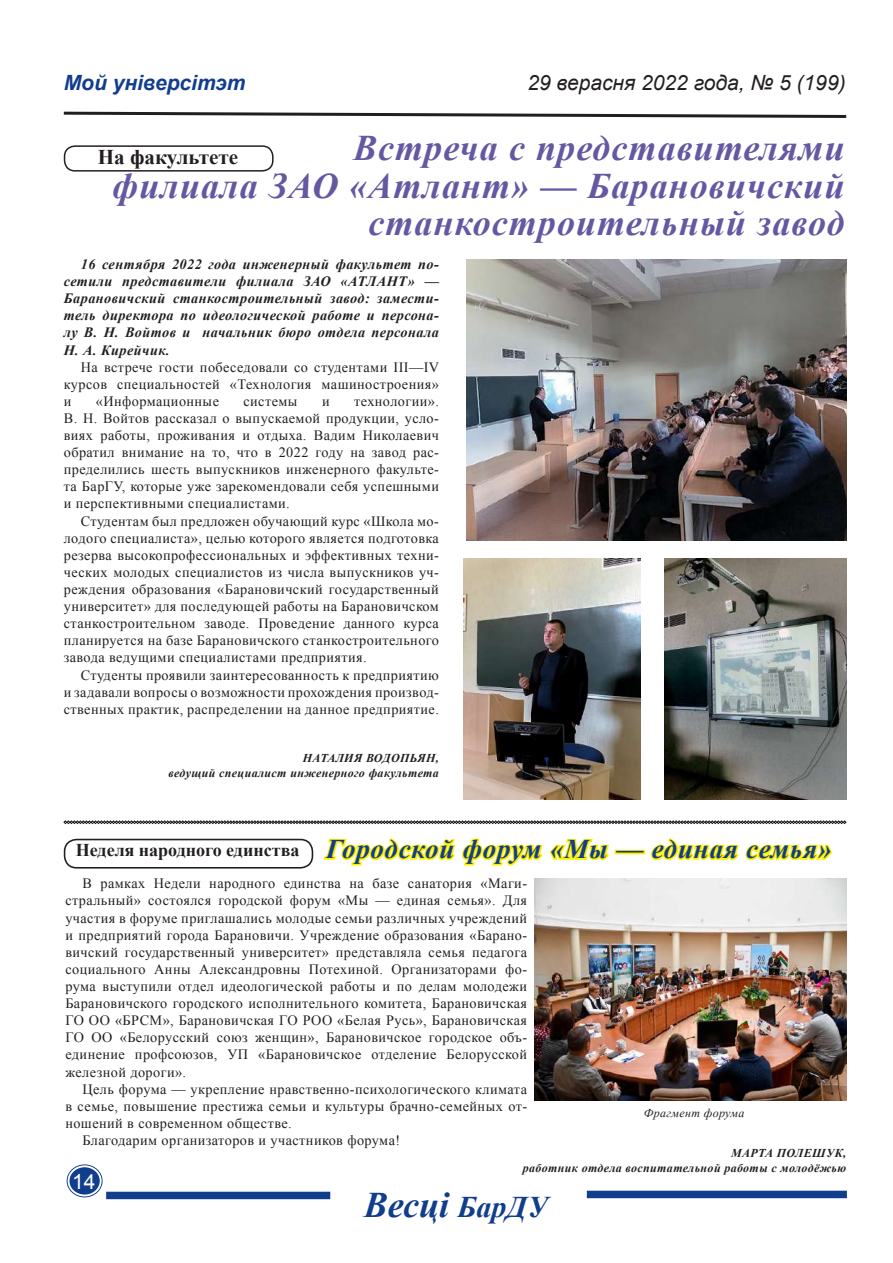
<style>
.page{position:relative;width:893px;height:1263px;background:#fff}
.page>*{position:absolute;margin:0;border:0;box-sizing:border-box;transform-origin:0 0}
.t1{font:italic 700 36px/37.5px "Times New Roman";letter-spacing:.03em;color:#6557a1;text-align:right}
.t2{font:italic 700 36px "Times New Roman";color:#113d8d}
.t3{font:italic 700 27px "Times New Roman";letter-spacing:.03em;color:#113d8d}
.t4{font:italic 21px "Arial";color:#231f20}
.t5{font:italic 700 21px "Arial";color:#113d8d}
.t6{font:700 21px "Times New Roman";color:#231f20}
.t7{font:21px "Arial";color:#fff}
.t8{font:14.25px/17.1px "Times New Roman";letter-spacing:.03em;color:#231f20;text-align:justify}
.t9{font:italic 700 14.25px/17.1px "Times New Roman";letter-spacing:.03em;color:#231f20;text-align:justify}
.t10{font:italic 700 12px/14.4px "Times New Roman";letter-spacing:.03em;color:#231f20;text-align:right}
.t11{font:italic 12px "Times New Roman";letter-spacing:.03em;color:#231f20}
.s1{font-style:normal;font-size:18px;color:#231f20}
.s2{font-size:30px}
</style>
<div class="page">
<svg style="left:63px;top:111px;width:784px;height:7px"></svg>
<div style="left:106px;top:1192px;width:224px;height:7px;background:#113d8d"></div>
<div style="left:587px;top:1191px;width:260px;height:7px;background:#113d8d"></div>
<svg style="left:67px;top:1164px;width:36px;height:33px"></svg>
<div style="left:64px;top:1161px;width:41px;height:39px;border:2px solid #fff;border-radius:50%"></div>
<div style="left:68px;top:1165px;width:34px;height:31px;border:2px solid #fff;border-radius:50%"></div>
<div style="left:64px;top:145px;width:210px;height:27px;border:2px solid #231f20;border-radius:10px"></div>
<img style="left:466px;top:259px;width:380px;height:281px">
<img style="left:665px;top:558px;width:181px;height:241px">
<img style="left:464px;top:558px;width:177px;height:241px">
<svg style="left:64px;top:820px;width:782px;height:49px"></svg>
<div style="left:64px;top:839px;width:249px;height:29px;border:2px solid #231f20;border-radius:12px"></div>
<img style="left:534px;top:878px;width:312px;height:222px">
<h3 class="t5" style="left:64px;top:68px;width:183px">Мой універсітэт</h3>
<h3 class="t4" style="left:527px;top:69px;width:320px">29 верасня 2022 года, № 5 (199)</h3>
<h1 class="t1" style="left:113px;top:128px;width:734px">Встреча с представителями<br>филиала ЗАО «Атлант» — Барановичский станкостроительный завод</h1>
<p class="t9" style="left:64px;top:255px;width:377px;text-indent:17px">16 сентября 2022 года инженерный факультет по&shy;сетили представители филиала ЗАО «АТЛАНТ» — Барановичский станкостроительный завод: замести&shy;тель директора по идеологической работе и персона&shy;лу В. Н. Войтов и начальник бюро отдела персонала Н. А. Кирейчик.</p>
<p class="t8" style="left:64px;top:358px;width:377px;text-indent:17px">На встрече гости побеседовали со студентами III—IV курсов специальностей «Технология машиностроения» и</p>
<h3 class="t6" style="left:98px;top:143px;width:142px">На факультете</h3>
<p class="t8" style="left:96px;top:392px;width:125px">«Информационные</p>
<p class="t8" style="left:243px;top:392px;width:55px">системы</p>
<p class="t8" style="left:322px;top:392px;width:9px">и</p>
<p class="t8" style="left:64px;top:392px;width:377px;text-indent:290px">технологии».<br>В. Н. Войтов рассказал о выпускаемой продукции, усло&shy;виях работы, проживания и отдыха. Вадим Николаевич обратил внимание на то, что в 2022 году на завод рас&shy;пределились шесть выпускников инженерного факульте&shy;та БарГУ, которые уже зарекомендовали себя успешными и перспективными специалистами.</p>
<p class="t8" style="left:64px;top:512px;width:377px;text-indent:17px">Студентам был предложен обучающий курс «Школа мо&shy;лодого специалиста», целью которого является подготовка резерва высокопрофессиональных и эффективных техни&shy;ческих молодых специалистов из числа выпускников уч&shy;реждения образования «Барановичский государственный университет» для последующей работы на Барановичском станкостроительном заводе. Проведение данного курса планируется на базе Барановичского станкостроительного завода ведущими специалистами предприятия.</p>
<p class="t8" style="left:64px;top:666px;width:377px;text-indent:17px">Студенты проявили заинтересованность к предприятию и задавали вопросы о возможности прохождения производ&shy;ственных практик, распределении на данное предприятие.</p>
<p class="t10" style="left:169px;top:751px;width:272px">НАТАЛИЯ ВОДОПЬЯН,<br>ведущий специалист инженерного факультета</p>
<h2 class="t3" style="left:76px;top:830px;width:757px"><span class="s1">Неделя народного единства</span> Городской форум «Мы — единая семья»</h2>
<p class="t8" style="left:65px;top:875px;width:463px;text-indent:17px">В рамках Недели народного единства на базе санатория «Маги&shy;стральный» состоялся городской форум «Мы — единая семья». Для участия в форуме приглашались молодые семьи различных учреждений и предприятий города Барановичи. Учреждение образования «Барано&shy;вичский государственный университет» представляла семья педагога социального Анны Александровны Потехиной. Организаторами фо&shy;рума выступили отдел идеологической работы и по делам молодежи Барановичского городского исполнительного комитета, Барановичская ГО ОО «БРСМ», Барановичская ГО РОО «Белая Русь», Барановичская ГО ОО «Белорусский союз женщин», Барановичское городское объ&shy;единение профсоюзов, УП «Барановичское отделение Белорусской железной дороги».</p>
<p class="t8" style="left:82px;top:1080px;width:446px">Цель форума — укрепление нравственно-психологического климата</p>
<p class="t8" style="left:65px;top:1097px;width:463px">в семье, повышение престижа семьи и культуры брачно-семейных от-</p>
<p class="t8" style="left:65px;top:1114px;width:228px">ношений в современном обществе.</p>
<p class="t8" style="left:82px;top:1131px;width:319px">Благодарим организаторов и участников форума!</p>
<p class="t10" style="left:523px;top:1146px;width:325px">МАРТА ПОЛЕШУК,<br>работник отдела воспитательной работы с молодёжью</p>
<p class="t11" style="left:644px;top:1104px;width:102px">Фрагмент форума</p>
<h3 class="t7" style="left:72px;top:1167px;width:25px">14</h3>
<h1 class="t2" style="left:364px;top:1179px;width:186px">Весці <span class="s2">БарДУ</span></h1>
</div>
